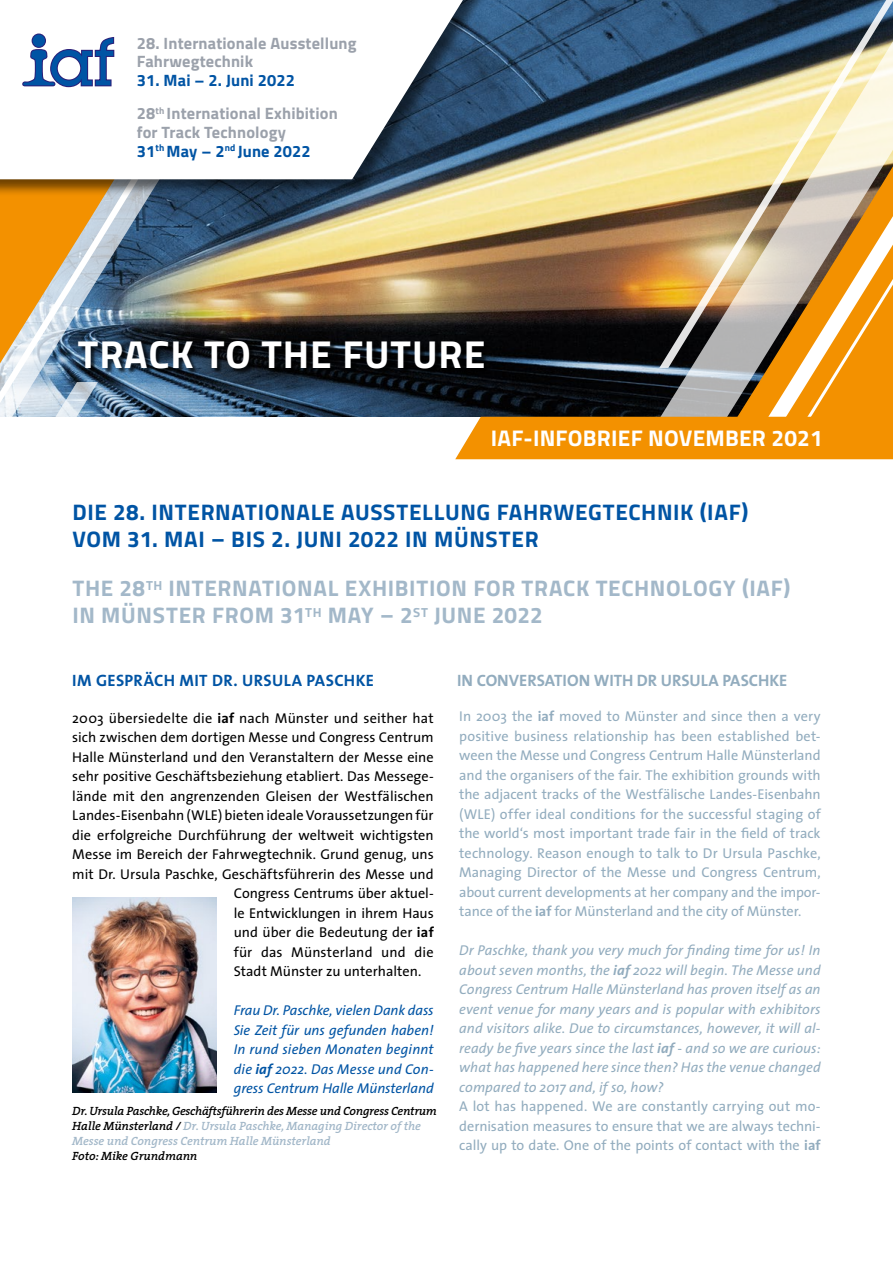
<style>
.page{position:relative;width:893px;height:1263px;background:#fff}
.page>*{position:absolute;margin:0;border:0;box-sizing:border-box;transform-origin:0 0}
.t1{font:700 39px "Titillium Web";letter-spacing:.025em;color:#fff}
.t2{font:700 22.65px "Titillium Web";letter-spacing:.01em;color:#fff}
.t3{font:700 22.5px/27px "Titillium Web";letter-spacing:.03em;color:#a3b8c9}
.t4{font:700 22.5px/27px "Titillium Web";letter-spacing:.03em;color:#0054a4}
.t5{font:700 16.5px "The Sans";letter-spacing:-.005em;color:#92acbe}
.t6{font:700 16.5px "The Sans";letter-spacing:.025em;color:#0054a4}
.t7{font:700 16.35px/18.8px "Titillium Web";letter-spacing:.01em;color:#9ba1ab}
.t8{font:14.25px/19.5px "The Sans";letter-spacing:-.005em;color:#92acbe;text-align:justify}
.t9{font:14.25px "The Sans";color:#000}
.t10{font:italic 14.25px/19.5px "The Sans";letter-spacing:.005em;color:#92acbe;text-align:justify}
.t11{font:italic 14.25px/19.5px "The Sans";letter-spacing:-.005em;color:#0054a4;text-align:justify}
.t12{font:italic 600 12px/15px "The Serif";letter-spacing:-.005em;color:#000}
.s1{color:#0054a4}
.s2{font-weight:700}
.s3{color:#a3b8c9}
</style>
<div class="page">
<img style="left:72px;top:898px;width:145px;height:195px">
<img style="left:254px;top:0;width:403px;height:417px">
<img style="left:154px;top:197px;width:100px;height:220px">
<svg style="left:142px;top:197px;width:12px;height:220px;background:#4b677f"></svg>
<div style="left:0;top:0;width:495px;height:197px;background:#000;opacity:.55"></div>
<svg style="left:0;top:0;width:463px;height:179px"></svg>
<svg style="left:22px;top:32px;width:93px;height:56px"></svg>
<svg style="left:0;top:135px;width:142px;height:282px"></svg>
<svg style="left:455px;top:123px;width:438px;height:337px;background:#9a763f"></svg>
<img style="left:659px;top:0;width:234px;height:368px">
<div style="left:79px;top:342px;width:410px;height:32px;background:#000;opacity:.7"></div>
<p class="t7" style="left:137px;top:33px;width:221px">28. Internationale Ausstellung<br>Fahrwegtechnik</p>
<p class="t7" style="left:137px;top:63px;width:202px;line-height:33.2px"><span class="s1">31. Mai – 2. Juni 2022<br></span>28<sup>th</sup> International Exhibition</p>
<p class="t7" style="left:137px;top:122px;width:176px">for Track Technology<br><span class="s1">31</span><sup>th</sup> <span class="s1">May – 2</span><sup>nd</sup> <span class="s1">June 2022</span></p>
<h1 class="t1" style="left:78px;top:324px;width:409px">TRACK TO THE FUTURE</h1>
<h2 class="t2" style="left:491px;top:420px;width:333px">IAF-INFOBRIEF NOVEMBER 2021</h2>
<h3 class="t4" style="left:72px;top:497px;width:677px">DIE 28. INTERNATIONALE AUSSTELLUNG FAHRWEGTECHNIK (IAF)<br>VOM 31. MAI – BIS 2. JUNI 2022 IN MÜNSTER</h3>
<h3 class="t3" style="left:72px;top:574px;width:720px">THE 28<sup>TH</sup> INTERNATIONAL EXHIBITION FOR TRACK TECHNOLOGY (IAF)<br>IN MÜNSTER FROM 31<sup>TH</sup> MAY – 2<sup>ST</sup> JUNE 2022</h3>
<p class="t6" style="left:72px;top:667px;width:303px">IM GESPRÄCH MIT DR. URSULA PASCHKE</p>
<p class="t5" style="left:457px;top:667px;width:332px">IN CONVERSATION WITH DR URSULA PASCHKE</p>
<p class="t9" style="left:72px;top:706px;width:363px">2003 übersiedelte die <span class="s2">IAF</span> nach Münster und seither hat</p>
<p class="t9" style="left:72px;top:726px;width:363px">sich zwischen dem dortigen Messe und Congress Centrum</p>
<p class="t9" style="left:72px;top:745px;width:363px">Halle Münsterland und den Veranstaltern der Messe eine</p>
<p class="t9" style="left:72px;top:765px;width:363px">sehr positive Geschäftsbeziehung etabliert. Das Messege-</p>
<p class="t9" style="left:72px;top:784px;width:363px">lände mit den angrenzenden Gleisen der Westfälischen</p>
<p class="t9" style="left:72px;top:804px;width:363px">Landes-Eisenbahn (WLE) bieten ideale Voraussetzungen für</p>
<p class="t9" style="left:72px;top:823px;width:363px">die erfolgreiche Durchführung der weltweit wichtigsten</p>
<p class="t9" style="left:72px;top:842px;width:363px">Messe im Bereich der Fahrwegtechnik. Grund genug, uns</p>
<p class="t9" style="left:72px;top:862px;width:363px">mit Dr. Ursula Paschke, Geschäftsführerin des Messe und</p>
<p class="t9" style="left:234px;top:881px;width:201px">Congress Centrums über aktuel-</p>
<p class="t9" style="left:234px;top:901px;width:201px">le Entwicklungen in ihrem Haus</p>
<p class="t9" style="left:234px;top:920px;width:201px">und über die Bedeutung der <span class="s2">IAF</span></p>
<p class="t9" style="left:234px;top:940px;width:201px">für das Münsterland und die</p>
<p class="t9" style="left:234px;top:959px;width:189px">Stadt Münster zu unterhalten.</p>
<p class="t11" style="left:234px;top:1000px;width:201px">Frau Dr. Paschke, vielen Dank dass Sie Zeit für uns gefunden haben!<br>In rund sieben Monaten beginnt die <span class="s2">iaf</span> 2022. Das Messe und Con&shy;gress Centrum Halle Münsterland</p>
<p class="t12" style="left:72px;top:1103px;width:366px">Dr. Ursula Paschke, Geschäftsführerin des Messe und Congress Centrum<br>Halle Münsterland / <span class="s3">Dr. Ursula Paschke, Managing Director of the<br>Messe und Congress Centrum Halle Münsterland</span></p>
<p class="t12" style="left:72px;top:1148px;width:127px">Foto: Mike Grundmann</p>
<p class="t8" style="left:459px;top:706px;width:363px">In 2003 the <span class="s2">IAF</span> moved to Münster and since then a very positive business relationship has been established bet&shy;ween the Messe und Congress Centrum Halle Münsterland and the organisers of the fair. The exhibition grounds with the adjacent tracks of the Westfälische Landes-Eisenbahn (WLE) offer ideal conditions for the successful staging of the world‘s most important trade fair in the field of track technology. Reason enough to talk to Dr Ursula Paschke, Managing Director of the Messe und Congress Centrum, about current developments at her company and the impor&shy;tance of the <span class="s2">IAF</span> for Münsterland and the city of Münster.</p>
<p class="t10" style="left:459px;top:940px;width:363px">Dr Paschke, thank you very much for finding time for us! In about seven months, the <span class="s2">iaf</span> 2022 will begin. The Messe und Congress Centrum Halle Münsterland has proven itself as an event venue for many years and is popular with exhibitors and visitors alike. Due to circumstances, however, it will al&shy;ready be five years since the last <span class="s2">iaf</span> - and so we are curious: what has happened here since then? Has the venue changed compared to 2017 and, if so, how?</p>
<p class="t8" style="left:459px;top:1096px;width:363px">A lot has happened. We are constantly carrying out mo&shy;dernisation measures to ensure that we are always techni&shy;cally up to date. One of the points of contact with the <span class="s2">IAF</span></p>
</div>
